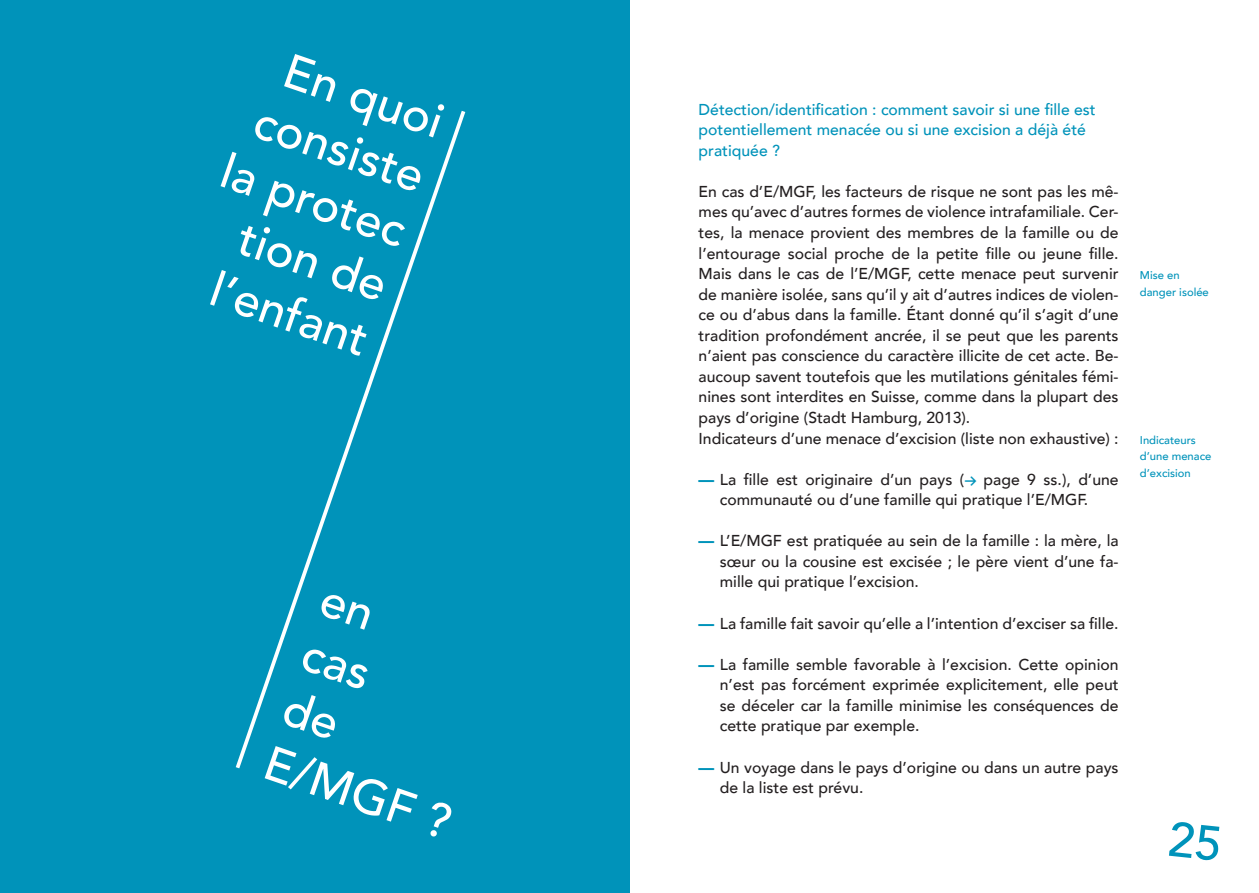
<style>
.page{position:relative;width:1259px;height:893px;background:#fff}
.page>*{position:absolute;margin:0;border:0;box-sizing:border-box;transform-origin:0 0}
.Titel_1{font:500 48px/57.6px "Avenir";color:#fff;text-align:right}
.Lauftext{font:500 15.75px/20.5px "Avenir";color:#231f20;text-align:justify}
.Titel_2{font:500 15.75px/20.5px "Avenir";color:#0093ba}
.Marginalien{font:500 11.25px/16.5px "Avenir";color:#0093ba}
.s1{font-weight:900;color:#0093ba}
.s2{font-family:"Euclid Circular A";color:#0093ba}
</style>
<div class="page">
<div style="left:0;top:0;width:629px;height:893px;background:#0093ba"></div>
<svg style="left:235px;top:110px;width:231px;height:659px"></svg>
<p class="Titel_1" style="left:270px;top:31px;width:194px;rotate:19deg">En quoi consiste la protec tion de l’enfant</p>
<h1 class="Titel_1" style="left:332px;top:568px;width:195px;text-align:left;rotate:19deg">en<br>cas<br>de<br>E/MGF ?</h1>
<p class="Titel_2" style="left:698px;top:98px;width:399px">Détection/identification : comment savoir si une fille est potentiellement menacée ou si une excision a déjà été pratiquée ?</p>
<p class="Lauftext" style="left:698px;top:180px;width:421px">En cas d’E/MGF, les facteurs de risque ne sont pas les mê&shy;mes qu’avec d’autres formes de violence intrafamiliale. Cer&shy;tes, la menace provient des membres de la famille ou de l’entourage social proche de la petite fille ou jeune fille.<br>Mais dans le cas de l’E/MGF, cette menace peut survenir de manière isolée, sans qu’il y ait d’autres indices de violen&shy;ce ou d’abus dans la famille. Étant donné qu’il s’agit d’une tradition profondément ancrée, il se peut que les parents n’aient pas conscience du caractère illicite de cet acte. Be&shy;aucoup savent toutefois que les mutilations génitales fémi&shy;nines sont interdites en Suisse, comme dans la plupart des pays d’origine (Stadt Hamburg, 2013).</p>
<p class="Lauftext" style="left:698px;top:427px;width:421px">Indicateurs d’une menace d’excision (liste non exhaustive) :</p>
<p class="Lauftext" style="left:698px;top:468px;width:421px;text-align:center"><span class="s1">—</span> La fille est originaire d’un pays (<span class="s2">→</span> page 9 ss.), d’une communauté ou d’une famille qui pratique l’E/MGF.</p>
<p class="Lauftext" style="left:720px;top:530px;width:400px;text-indent:-21px"><span class="s1">—</span> L’E/MGF est pratiquée au sein de la famille : la mère, la sœur ou la cousine est excisée ; le père vient d’une fa&shy;mille qui pratique l’excision.</p>
<p class="Lauftext" style="left:698px;top:612px;width:421px"><span class="s1">—</span> La famille fait savoir qu’elle a l’intention d’exciser sa fille.</p>
<p class="Lauftext" style="left:720px;top:653px;width:400px;text-indent:-21px"><span class="s1">—</span> La famille semble favorable à l’excision. Cette opinion n’est pas forcément exprimée explicitement, elle peut se déceler car la famille minimise les conséquences de cette pratique par exemple.</p>
<p class="Lauftext" style="left:720px;top:756px;width:400px;text-indent:-21px"><span class="s1">—</span> Un voyage dans le pays d’origine ou dans un autre pays de la liste est prévu.</p>
<p class="Marginalien" style="left:1140px;top:266px;width:70px">Mise en danger isolée</p>
<p class="Marginalien" style="left:1140px;top:431px;width:73px">Indicateurs d’une menace d’excision</p>
</div>
